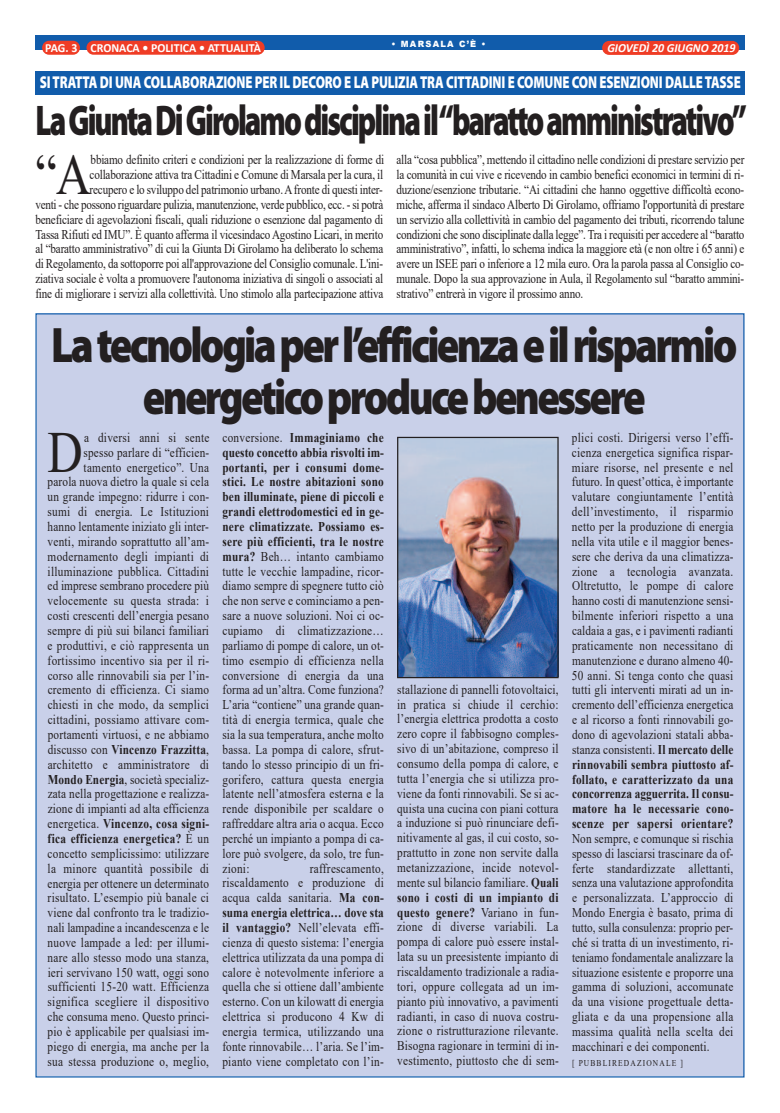
<style>
.page{position:relative;width:780px;height:1113px;background:#fff}
.page>*{position:absolute;margin:0;border:0;box-sizing:border-box;transform-origin:0 0}
.t1{font:58.25px "Times New Roman";color:#231f20;scale:.83 1}
.t2{font:58.25px "Times New Roman";color:#231f20;scale:.84 1}
.t3{font:900 50.12px/52.2px "Myriad Pro";letter-spacing:-.065em;color:#231f20;text-align:center;scale:.84 1}
.t4{font:900 43.12px "Myriad Pro";letter-spacing:-.065em;color:#231f20;scale:.71 1}
.t5{font:900 17.25px "Myriad Pro";letter-spacing:-.01em;color:#fff;scale:.75 1}
.t6{font:13.38px/14.9px "Times New Roman";letter-spacing:.015em;color:#231f20;text-align:justify;scale:.84 1}
.t7{font:13.38px/14.9px "Times New Roman";letter-spacing:-.015em;color:#231f20;text-align:right;scale:.83 1}
.t8{font:13.38px/14.9px "Times New Roman";letter-spacing:.015em;color:#231f20;text-align:justify;scale:.83 1}
.t9{font:700 12.38px "Calibri";color:#fff;scale:.96 1}
.t10{font:italic 700 12.38px "Calibri";color:#fff;scale:.96 1}
.t11{font:8.88px "Times New Roman";letter-spacing:.15em;color:#231f20;scale:.84 1}
.t12{font:900 8.62px "Arial";letter-spacing:.15em;color:#fff;scale:.96 1}
.s1{font-weight:700}
</style>
<div class="page">
<div style="left:35px;top:35px;width:709px;height:14px;background:#115cab"></div>
<div style="left:42px;top:41px;width:38px;height:14px;background:#ef3c25;border-radius:7px"></div>
<div style="left:602px;top:41px;width:137px;height:14px;background:#ef3c25;border-radius:7px"></div>
<div style="left:86px;top:41px;width:179px;height:14px;background:#ef3c25;border-radius:7px"></div>
<div style="left:37px;top:314px;width:706px;height:762px;background:#c9d0e9"></div>
<img style="left:399px;top:439px;width:157px;height:237px">
<div style="left:397px;top:437px;width:161px;height:241px;border:1px solid #231f20"></div>
<div style="left:35px;top:71px;width:709px;height:24px;background:#115cab"></div>
<p class="t12" style="left:391px;top:37px;width:100px">• MARSALA C’È •</p>
<p class="t9" style="left:45px;top:43px;width:226px">PAG. 3 CRONACA • POLITICA • ATTUALITÀ</p>
<p class="t10" style="left:607px;top:42px;width:135px">GIOVEDÌ 20 GIUGNO 2019</p>
<p class="t5" style="left:40px;top:76px;width:936px">SITRATTA DI UNA COLLABORAZIONE PER IL DECORO E LA PULIZIATRA CITTADINI E COMUNE CON ESENZIONI DALLETASSE</p>
<h3 class="t4" style="left:35px;top:105px;width:1003px">LaGiuntaDiGirolamodisciplinail“barattoamministrativo”</h3>
<h1 class="t1" style="left:35px;top:142px;width:68px">“A</h1>
<p class="t7" style="left:35px;top:152px;width:422px">bbiamo definito criteri e condizioni per la realizzazione di forme di collaborazione attiva tra Cittadini e Comune di Marsala per la cura, il<br>recupero e lo sviluppo del patrimonio urbano.Afronte di questi inter-<br>venti - che possono riguardare pulizia, manutenzione, verde pubblico, ecc. - si potrà beneficiare di agevolazioni fiscali, quali riduzione o esenzione dal pagamento di Tassa Rifiuti ed IMU”. È quanto afferma il vicesindaco Agostino Licari, in merito al “baratto amministrativo” di cui la Giunta Di Girolamo ha deliberato lo schema di Regolamento, da sottoporre poi all'approvazione del Consiglio comunale. L'ini&shy;ziativa sociale è volta a promuovere l'autonoma iniziativa di singoli o associati al fine di migliorare i servizi alla collettività. Uno stimolo alla partecipazione attiva</p>
<p class="t8" style="left:396px;top:152px;width:420px">alla “cosa pubblica”, mettendo il cittadino nelle condizioni di prestare servizio per la comunità in cui vive e ricevendo in cambio benefici economici in termini di ri&shy;duzione/esenzione tributarie. “Ai cittadini che hanno oggettive difficoltà econo&shy;miche, afferma il sindaco Alberto Di Girolamo, offriamo l'opportunità di prestare un servizio alla collettività in cambio del pagamento dei tributi, ricorrendo talune condizioni che sono disciplinate dalla legge”. Tra i requisiti per accedere al “baratto amministrativo”, infatti, lo schema indica la maggiore età (e non oltre i 65 anni) e avere un ISEE pari o inferiore a 12 mila euro. Ora la parola passa al Consiglio co&shy;munale. Dopo la sua approvazione in Aula, il Regolamento sul “baratto ammini&shy;strativo” entrerà in vigore il prossimo anno.</p>
<h2 class="t3" style="left:51px;top:323px;width:818px">Latecnologiaperl’efficienzaeilrisparmio energeticoproducebenessere</h2>
<h1 class="t2" style="left:48px;top:420px;width:44px">D</h1>
<p class="t6" style="left:572px;top:430px;width:194px">plici costi. Dirigersi verso l’effi&shy;cienza energetica significa rispar&shy;miare risorse, nel presente e nel futuro. In quest’ottica, è importante valutare congiuntamente l’entità dell’investimento, il risparmio netto per la produzione di energia nella vita utile e il maggior benes&shy;sere che deriva da una climatizza&shy;zione a tecnologia avanzata.<br>Oltretutto, le pompe di calore hanno costi di manutenzione sensi&shy;bilmente inferiori rispetto a una caldaia a gas, e i pavimenti radianti praticamente non necessitano di manutenzione e durano almeno 40- 50 anni. Si tenga conto che quasi tutti gli interventi mirati ad un in&shy;cremento dell’efficienza energetica e al ricorso a fonti rinnovabili go&shy;dono di agevolazioni statali abba&shy;stanza consistenti. <span class="s1">Il mercato delle rinnovabili sembra piuttosto af&shy;follato, e caratterizzato da una concorrenza agguerrita. Il consu&shy;matore ha le necessarie cono&shy;scenze per sapersi orientare?</span></p>
<p class="t6" style="left:572px;top:831px;width:194px">Non sempre, e comunque si rischia spesso di lasciarsi trascinare da of&shy;ferte standardizzate allettanti, senza una valutazione approfondita e personalizzata. L’approccio di Mondo Energia è basato, prima di tutto, sulla consulenza: proprio per&shy;ché si tratta di un investimento, ri&shy;teniamo fondamentale analizzare la situazione esistente e proporre una gamma di soluzioni, accomunate da una visione progettuale detta&shy;gliata e da una propensione alla massima qualità nella scelta dei macchinari e dei componenti.</p>
<p class="t11" style="left:572px;top:1057px;width:133px">[ PUBBLIREDAZIONALE ]</p>
<p class="t6" style="left:48px;top:430px;width:194px;text-align:right">a diversi anni si sente<br>spesso parlare di “efficien&shy;tamento energetico”. Una<br>parola nuova dietro la quale si cela un grande impegno: ridurre i con&shy;sumi di energia. Le Istituzioni hanno lentamente iniziato gli inter&shy;venti, mirando soprattutto all’am&shy;modernamento degli impianti di illuminazione pubblica. Cittadini ed imprese sembrano procedere più velocemente su questa strada: i costi crescenti dell’energia pesano sempre di più sui bilanci familiari e produttivi, e ciò rappresenta un fortissimo incentivo sia per il ri&shy;corso alle rinnovabili sia per l’in&shy;cremento di efficienza. Ci siamo chiesti in che modo, da semplici cittadini, possiamo attivare com&shy;portamenti virtuosi, e ne abbiamo discusso con <span class="s1">Vincenzo Frazzitta</span>, architetto e amministratore di <span class="s1">Mondo Energia</span>, società specializ&shy;zata nella progettazione e realizza&shy;zione di impianti ad alta efficienza energetica. <span class="s1">Vincenzo, cosa signi&shy;fica efficienza energetica?</span> È un concetto semplicissimo: utilizzare la minore quantità possibile di energia per ottenere un determinato risultato. L’esempio più banale ci viene dal confronto tra le tradizio&shy;nali lampadine a incandescenza e le nuove lampade a led: per illumi&shy;nare allo stesso modo una stanza, ieri servivano 150 watt, oggi sono sufficienti 15-20 watt. Efficienza significa scegliere il dispositivo che consuma meno. Questo princi&shy;pio è applicabile per qualsiasi im&shy;piego di energia, ma anche per la sua stessa produzione o, meglio,</p>
<p class="t6" style="left:222px;top:430px;width:194px">conversione. <span class="s1">Immaginiamo che questo concetto abbia risvolti im&shy;portanti, per i consumi dome&shy;stici. Le nostre abitazioni sono ben illuminate, piene di piccoli e grandi elettrodomestici ed in ge&shy;nere climatizzate. Possiamo es&shy;sere più efficienti, tra le nostre mura?</span> Beh… intanto cambiamo tutte le vecchie lampadine, ricor&shy;diamo sempre di spegnere tutto ciò che non serve e cominciamo a pen&shy;sare a nuove soluzioni. Noi ci oc&shy;cupiamo di climatizzazione… parliamo di pompe di calore, un ot&shy;timo esempio di efficienza nella conversione di energia da una forma ad un’altra. Come funziona?<br>L’aria “contiene” una grande quan&shy;tità di energia termica, quale che sia la sua temperatura, anche molto bassa. La pompa di calore, sfrut&shy;tando lo stesso principio di un fri&shy;gorifero, cattura questa energia latente nell’atmosfera esterna e la rende disponibile per scaldare o raffreddare altra aria o acqua. Ecco perché un impianto a pompa di ca&shy;lore può svolgere, da solo, tre fun&shy;zioni:</p>
<p class="t6" style="left:397px;top:682px;width:194px">stallazione di pannelli fotovoltaici, in pratica si chiude il cerchio: l’energia elettrica prodotta a costo zero copre il fabbisogno comples&shy;sivo di un’abitazione, compreso il consumo della pompa di calore, e tutta l’energia che si utilizza pro&shy;viene da fonti rinnovabili. Se si ac&shy;quista una cucina con piani cottura a induzione si può rinunciare defi&shy;nitivamente al gas, il cui costo, so&shy;prattutto in zone non servite dalla metanizzazione, incide notevol&shy;mente sul bilancio familiare. <span class="s1">Quali sono i costi di un impianto di questo genere?</span> Variano in fun&shy;zione di diverse variabili. La pompa di calore può essere instal&shy;lata su un preesistente impianto di riscaldamento tradizionale a radia&shy;tori, oppure collegata ad un im&shy;pianto più innovativo, a pavimenti radianti, in caso di nuova costru&shy;zione o ristrutturazione rilevante.<br>Bisogna ragionare in termini di in&shy;vestimento, piuttosto che di sem-</p>
<p class="t6" style="left:222px;top:860px;width:194px;text-indent:87px">raffrescamento, riscaldamento e produzione di acqua calda sanitaria. <span class="s1">Ma con&shy;suma energia elettrica… dove sta il vantaggio?</span> Nell’elevata effi&shy;cienza di questo sistema: l’energia elettrica utilizzata da una pompa di calore è notevolmente inferiore a quella che si ottiene dall’ambiente esterno. Con un kilowatt di energia elettrica si producono 4 Kw di energia termica, utilizzando una fonte rinnovabile… l’aria. Se l’im&shy;pianto viene completato con l’in-</p>
</div>
